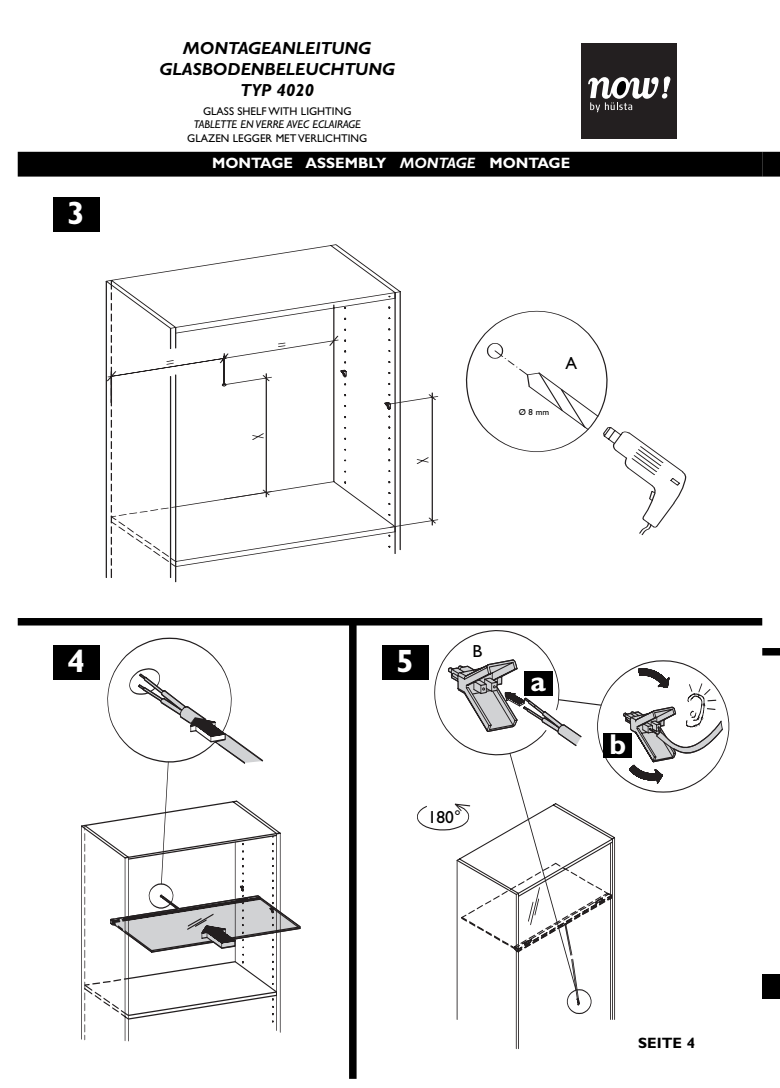
<style>
.page{position:relative;width:780px;height:1088px;background:#fff}
.page>*{position:absolute;margin:0;border:0;box-sizing:border-box;transform-origin:0 0}
.t1{font:700 32.38px "Gill Sans";color:#fff}
.t2{font:700 28.75px "Gill Sans";color:#fff}
.t3{font:italic 700 17.5px/21px "Gill Sans";color:#000;text-align:center}
.t4{font:17.5px "Gill Sans";color:#000}
.t5{font:700 15px "Gill Sans";color:#fff}
.t6{font:700 15px "Gill Sans";color:#000}
.t7{font:11.25px "Gill Sans";color:#000}
.t8{font:italic 11.25px "Gill Sans";color:#000}
.t9{font:8.75px "Gill Sans";color:#000}
.s1{font-style:italic}
</style>
<div class="page">
<div style="left:762px;top:152px;width:18px;height:25px;background:#000"></div>
<div style="left:18px;top:618px;width:744px;height:7px;background:#000"></div>
<div style="left:762px;top:648px;width:18px;height:7px;background:#000"></div>
<div style="left:53px;top:645px;width:46px;height:34px;background:#000"></div>
<div style="left:382px;top:645px;width:46px;height:34px;background:#000"></div>
<div style="left:18px;top:152px;width:744px;height:25px;background:#000"></div>
<div style="left:762px;top:974px;width:18px;height:25px;background:#000"></div>
<svg style="left:106px;top:244px;width:580px;height:323px"></svg>
<svg style="left:456px;top:630px;width:273px;height:125px"></svg>
<svg style="left:84px;top:638px;width:216px;height:384px"></svg>
<div style="left:562px;top:354px;width:18px;height:22px;background:#fff"></div>
<div style="left:468px;top:642px;width:18px;height:22px;background:#fff"></div>
<div style="left:53px;top:197px;width:46px;height:35px;background:#000"></div>
<div style="left:349px;top:621px;width:7px;height:458px;background:#000"></div>
<div style="left:581px;top:43px;width:95px;height:96px;background:#231f20"></div>
<svg style="left:588px;top:77px;width:82px;height:35px"></svg>
<div style="left:489px;top:407px;width:60px;height:13px;background:#fff"></div>
<svg style="left:417px;top:645px;width:306px;height:404px"></svg>
<h1 class="t1" style="left:67px;top:201px;width:19px">3</h1>
<h3 class="t3" style="left:159px;top:40px;width:237px">MONTAGEANLEITUNG<br>GLASBODENBELEUCHTUNG<br>TYP 4020</h3>
<p class="t7" style="left:203px;top:106px;width:150px">GLASS SHELF WITH LIGHTING</p>
<p class="t8" style="left:194px;top:120px;width:168px">TABLETTE EN VERRE AVEC ECLAIRAGE</p>
<p class="t7" style="left:187px;top:133px;width:181px">GLAZEN LEGGER MET VERLICHTING</p>
<h3 class="t5" style="left:212px;top:157px;width:359px">MONTAGE ASSEMBLY <span class="s1">MONTAGE</span> MONTAGE</h3>
<p class="t9" style="left:518px;top:409px;width:32px">Ø8mm</p>
<h3 class="t4" style="left:565px;top:356px;width:13px">A</h3>
<h1 class="t1" style="left:67px;top:649px;width:19px">4</h1>
<h1 class="t1" style="left:396px;top:649px;width:19px">5</h1>
<h3 class="t4" style="left:472px;top:645px;width:11px">B</h3>
<h3 class="t4" style="left:427px;top:811px;width:35px">180°</h3>
<h2 class="t2" style="left:530px;top:670px;width:17px">a</h2>
<h2 class="t2" style="left:609px;top:733px;width:18px">b</h2>
<h3 class="t6" style="left:638px;top:1037px;width:58px">SEITE 4</h3>
</div>
